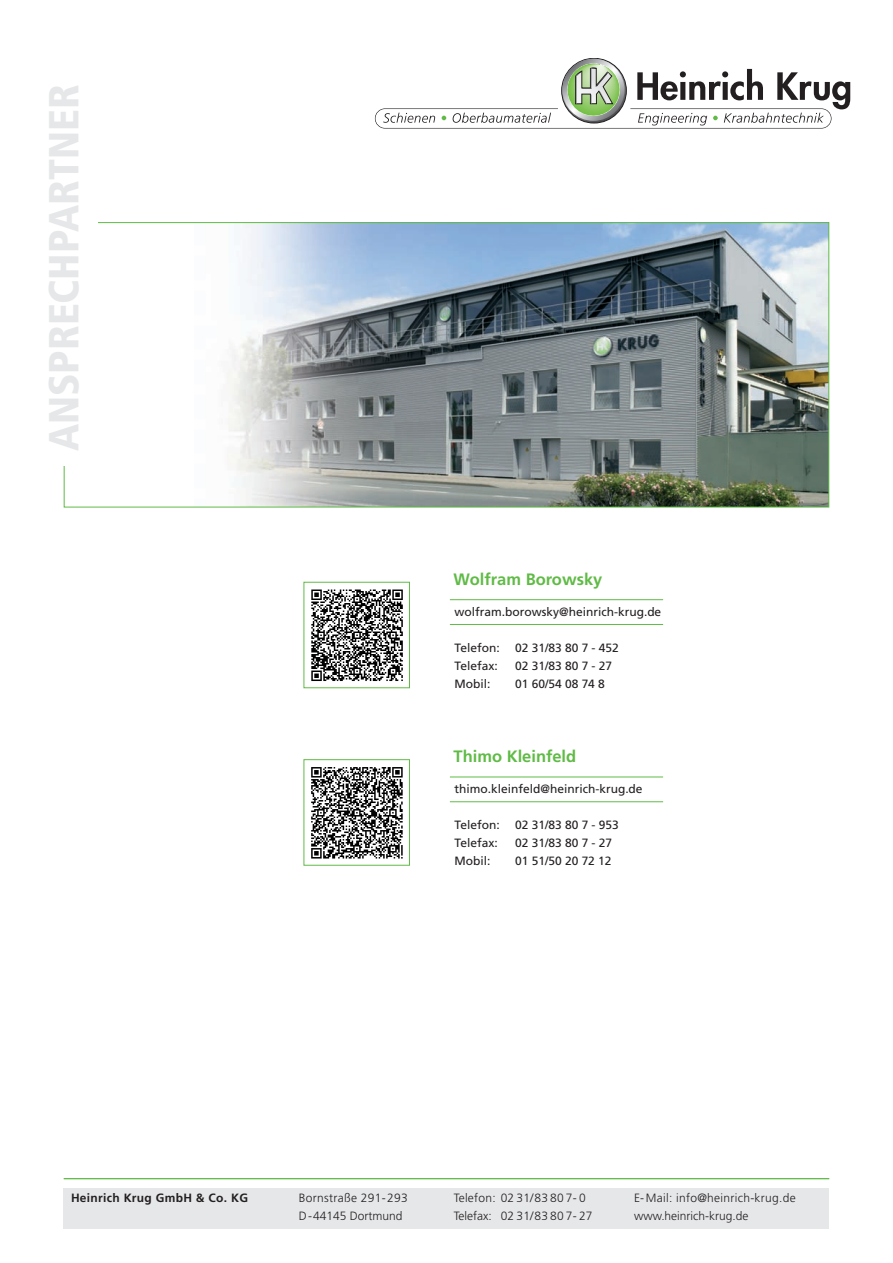
<style>
.page{position:relative;width:893px;height:1263px;background:#fff}
.page>*{position:absolute;margin:0;border:0;box-sizing:border-box;transform-origin:0 0}
.t1{font:900 condensed 42px "Frutiger";color:#e6e7e9}
.t2{font:700 16.5px "Frutiger";color:#60bb46}
.t3{font:12px "Frutiger";color:#231f20}
.t4{font:300 12px "Frutiger";letter-spacing:.025em;color:#231f20}
.t5{font:300 12px "Frutiger";color:#231f20}
.t6{font:700 12px "Frutiger";letter-spacing:.025em;color:#231f20}
</style>
<div class="page">
<img style="left:227px;top:224px;width:600px;height:281px">
<div style="left:64px;top:1188px;width:765px;height:40px;background:#e6e7e9"></div>
<hr style="left:64px;top:1178px;width:765px;height:1px;background:#60bb46">
<svg style="left:375px;top:61px;width:475px;height:68px"></svg>
<hr style="left:450px;top:777px;width:213px;height:1px;background:#60bb46">
<hr style="left:450px;top:801px;width:213px;height:1px;background:#60bb46">
<hr style="left:450px;top:599px;width:213px;height:1px;background:#60bb46">
<hr style="left:450px;top:624px;width:213px;height:1px;background:#60bb46">
<svg style="left:311px;top:589px;width:92px;height:92px"></svg>
<div style="left:304px;top:582px;width:106px;height:106px;border:1px solid #60bb46"></div>
<svg style="left:311px;top:858px;width:92px;height:1px"></svg>
<svg style="left:311px;top:767px;width:92px;height:91px"></svg>
<div style="left:304px;top:759px;width:106px;height:107px;border:1px solid #60bb46"></div>
<h1 class="t1" style="left:47px;top:451px;width:369px;rotate:-90deg">ANSPRECHPARTNER</h1>
<h2 class="t2" style="left:454px;top:572px;width:150px">Wolfram Borowsky</h2>
<p class="t3" style="left:455px;top:607px;width:208px">wolfram.borowsky@heinrich-krug.de</p>
<p class="t3" style="left:455px;top:643px;width:47px">Telefon:</p>
<p class="t3" style="left:515px;top:643px;width:105px">02 31/83 80 7 - 452</p>
<p class="t3" style="left:455px;top:661px;width:45px">Telefax:</p>
<p class="t3" style="left:515px;top:661px;width:99px">02 31/83 80 7 - 27</p>
<p class="t3" style="left:455px;top:679px;width:37px">Mobil:</p>
<p class="t3" style="left:515px;top:679px;width:91px">01 60/54 08 74 8</p>
<h2 class="t2" style="left:454px;top:749px;width:124px">Thimo Kleinfeld</h2>
<p class="t3" style="left:455px;top:784px;width:190px">thimo.kleinfeld@heinrich-krug.de</p>
<p class="t3" style="left:455px;top:820px;width:47px">Telefon:</p>
<p class="t3" style="left:515px;top:820px;width:105px">02 31/83 80 7 - 953</p>
<p class="t3" style="left:455px;top:838px;width:45px">Telefax:</p>
<p class="t3" style="left:515px;top:838px;width:99px">02 31/83 80 7 - 27</p>
<p class="t3" style="left:455px;top:856px;width:37px">Mobil:</p>
<p class="t3" style="left:515px;top:856px;width:98px">01 51/50 20 72 12</p>
<p class="t6" style="left:71px;top:1193px;width:178px">Heinrich Krug GmbH &amp; Co. KG</p>
<p class="t4" style="left:299px;top:1193px;width:111px">Bornstraße 291-293</p>
<p class="t4" style="left:454px;top:1193px;width:133px">Telefon: 02 31/83 80 7- 0</p>
<p class="t4" style="left:634px;top:1193px;width:163px">E-Mail: info@heinrich-krug.de</p>
<p class="t5" style="left:299px;top:1211px;width:105px">D-44145 Dortmund</p>
<p class="t5" style="left:454px;top:1211px;width:140px">Telefax: 02 31/83 80 7- 27</p>
<p class="t5" style="left:634px;top:1211px;width:116px">www.heinrich-krug.de</p>
</div>
